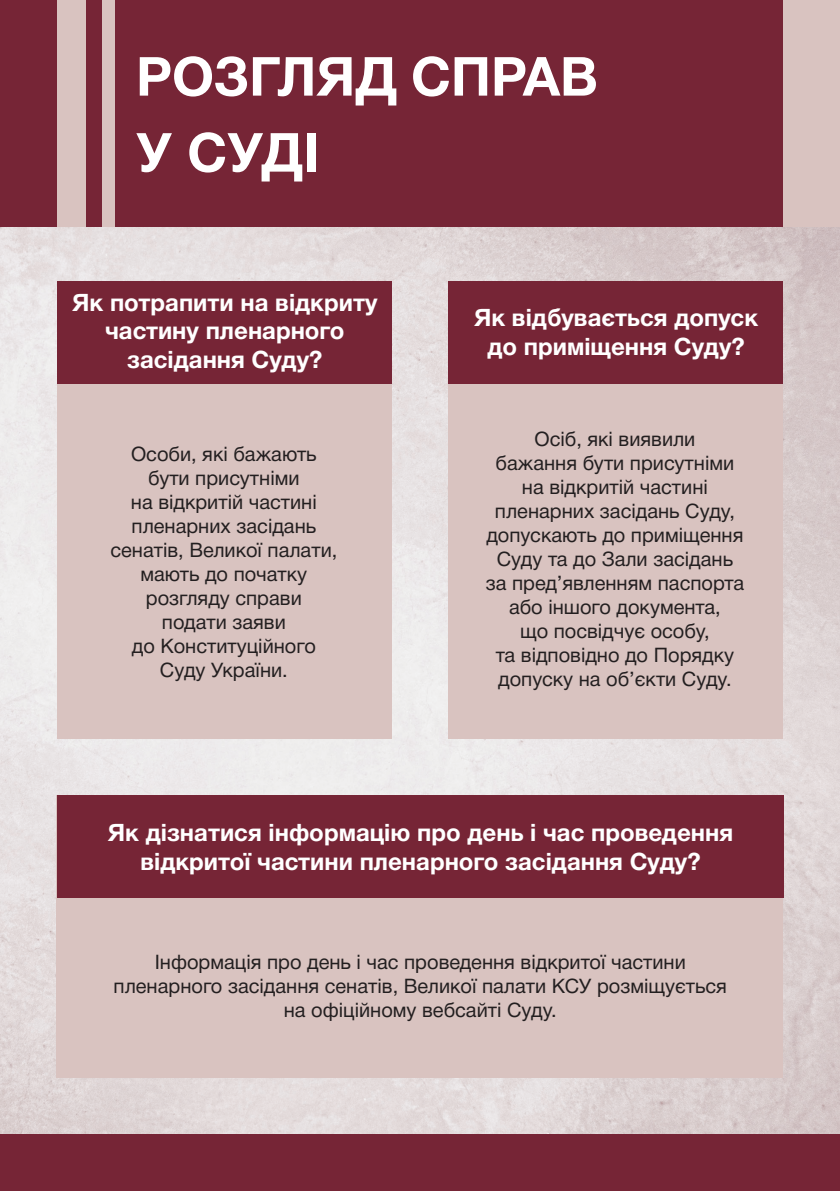
<style>
.page{position:relative;width:840px;height:1191px;background:#fff}
.page>*{position:absolute;margin:0;border:0;box-sizing:border-box;transform-origin:0 0}
.t1{font:700 54px/76px "Helvetica Neue Cyr";color:#fff}
.t2{font:700 24px/28.8px "Helvetica Neue Cyr";color:#fff;text-align:center}
.t3{font:20px/24px "Helvetica Neue Cyr";color:#231f20;text-align:center}
</style>
<div class="page">
<img style="left:0;top:226px;width:839px;height:908px">
<div style="left:0;top:1134px;width:839px;height:57px;background:#762536"></div>
<div style="left:0;top:0;width:839px;height:226px;background:#762536"></div>
<div style="left:782px;top:0;width:57px;height:226px;background:#d9c3c0"></div>
<div style="left:57px;top:0;width:29px;height:226px;background:#d9c3c0"></div>
<div style="left:102px;top:0;width:12px;height:226px;background:#d9c3c0"></div>
<div style="left:57px;top:795px;width:725px;height:282px;background:#d9c3c0"></div>
<div style="left:448px;top:282px;width:334px;height:456px;background:#d9c3c0"></div>
<div style="left:57px;top:282px;width:334px;height:456px;background:#d9c3c0"></div>
<div style="left:57px;top:282px;width:334px;height:102px;background:#762536"></div>
<div style="left:448px;top:282px;width:334px;height:102px;background:#762536"></div>
<div style="left:57px;top:795px;width:725px;height:102px;background:#762536"></div>
<h1 class="t1" style="left:136px;top:39px;width:463px">РОЗГЛЯД СПРАВ<br>У СУДІ</h1>
<p class="t2" style="left:72px;top:288px;width:306px">Як потрапити на відкриту частину пленарного засідання Суду?</p>
<p class="t3" style="left:110px;top:442px;width:228px">Особи, які бажають бути присутніми<br>на відкритій частині пленарних засідань сенатів, Великої палати, мають до початку розгляду справи<br>подати заяви<br>до Конституційного<br>Суду України.</p>
<p class="t2" style="left:474px;top:303px;width:285px">Як відбувається допуск до приміщення Суду?</p>
<p class="t3" style="left:485px;top:427px;width:260px">Осіб, які виявили<br>бажання бути присутніми на відкритій частині пленарних засідань Суду, допускають до приміщення<br>Суду та до Зали засідань за пред’явленням паспорта або іншого документа,<br>що посвідчує особу,<br>та відповідно до Порядку допуску на об’єкти Суду.</p>
<p class="t2" style="left:108px;top:818px;width:626px">Як дізнатися інформацію про день і час проведення відкритої частини пленарного засідання Суду?</p>
<p class="t3" style="left:114px;top:950px;width:614px">Інформація про день і час проведення відкритої частини пленарного засідання сенатів, Великої палати КСУ розміщується на офіційному вебсайті Суду.</p>
</div>
